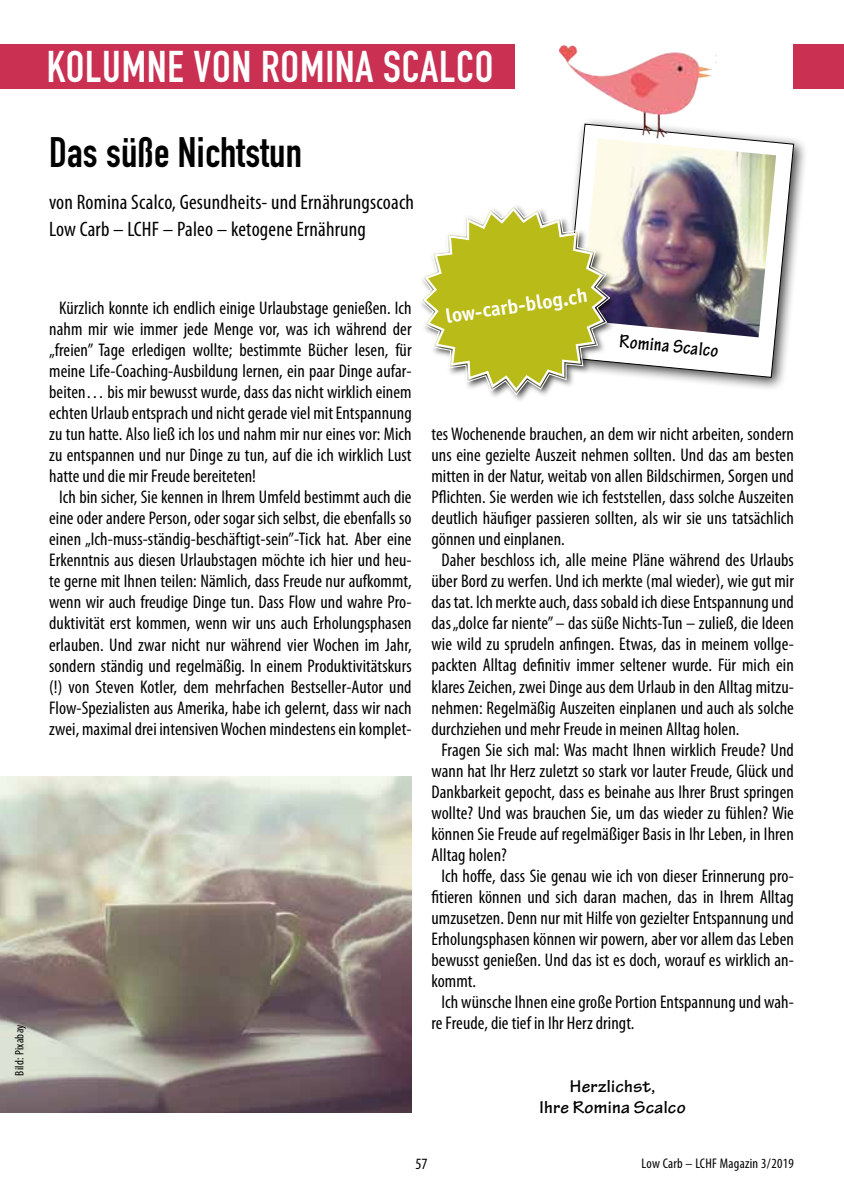
<style>
.page{position:relative;width:844px;height:1191px;background:#fff}
.page>*{position:absolute;margin:0;border:0;box-sizing:border-box;transform-origin:0 0}
.t1{font:43.75px "DIN Engschrift Std";letter-spacing:.02em;color:#fff}
.t2{font:42px "DIN Engschrift Std";letter-spacing:.005em;color:#000}
.t3{font:condensed 21px/26.2px "Myriad Pro";letter-spacing:.01em;color:#000}
.t4{font:700 20.12px "Officina Sans Std";color:#fff}
.t5{font:700 condensed 19.78px "Tekton Pro";color:#000}
.t6{font:condensed 18.38px "Myriad Pro";letter-spacing:.005em;color:#000}
.t7{font:700 18.38px/21px "Tekton Pro";letter-spacing:.015em;color:#000;text-align:center}
.t8{font:condensed 15.75px "Myriad Pro";color:#000}
.t9{font:condensed 14px "Myriad Pro";letter-spacing:.02em;color:#000}
.t10{font:condensed 12.25px "Myriad Pro";letter-spacing:.02em;color:#000}
</style>
<div class="page">
<div style="left:793px;top:44px;width:50px;height:45px;background:#c93052"></div>
<div style="left:0;top:44px;width:514px;height:45px;background:#c93052"></div>
<div style="left:555px;top:117px;width:253px;height:275px;background:#000;opacity:.75"></div>
<svg style="left:562px;top:124px;width:231px;height:254px"></svg>
<img style="left:580px;top:138px;width:195px;height:199px">
<div style="left:418px;top:203px;width:200px;height:200px;background:#000;opacity:.75"></div>
<svg style="left:419px;top:203px;width:191px;height:193px"></svg>
<img style="left:559px;top:45px;width:157px;height:95px">
<img style="left:0;top:776px;width:411px;height:336px">
<p class="t10" style="left:12px;top:1075px;width:53px;rotate:-90deg">Bild: Pixabay</p>
<h1 class="t1" style="left:47px;top:41px;width:448px">KOLUMNE VON ROMINA SCALCO</h1>
<h2 class="t2" style="left:49px;top:128px;width:254px">Das süße Nichtstun</h2>
<p class="t3" style="left:49px;top:189px;width:366px">von Romina Scalco, Gesundheits- und Ernährungscoach<br>Low Carb – LCHF – Paleo – ketogene Ernährung</p>
<p class="t6" style="left:59px;top:297px;width:354px">Kürzlich konnte ich endlich einige Urlaubstage genießen. Ich</p>
<p class="t6" style="left:49px;top:318px;width:364px">nahm mir wie immer jede Menge vor, was ich während der</p>
<p class="t6" style="left:49px;top:339px;width:364px">„freien” Tage erledigen wollte; bestimmte Bücher lesen, für</p>
<p class="t6" style="left:49px;top:360px;width:364px">meine Life-Coaching-Ausbildung lernen, ein paar Dinge aufar-</p>
<p class="t6" style="left:49px;top:381px;width:364px">beiten… bis mir bewusst wurde, dass das nicht wirklich einem</p>
<p class="t6" style="left:49px;top:402px;width:364px">echten Urlaub entsprach und nicht gerade viel mit Entspannung</p>
<p class="t6" style="left:49px;top:423px;width:364px">zu tun hatte. Also ließ ich los und nahm mir nur eines vor: Mich</p>
<p class="t6" style="left:49px;top:444px;width:364px">zu entspannen und nur Dinge zu tun, auf die ich wirklich Lust</p>
<p class="t6" style="left:49px;top:465px;width:208px">hatte und die mir Freude bereiteten!</p>
<p class="t6" style="left:59px;top:486px;width:354px">Ich bin sicher, Sie kennen in Ihrem Umfeld bestimmt auch die</p>
<p class="t6" style="left:49px;top:507px;width:364px">eine oder andere Person, oder sogar sich selbst, die ebenfalls so</p>
<p class="t6" style="left:49px;top:528px;width:364px">einen „Ich-muss-ständig-beschäftigt-sein”-Tick hat. Aber eine</p>
<p class="t6" style="left:49px;top:549px;width:364px">Erkenntnis aus diesen Urlaubstagen möchte ich hier und heu-</p>
<p class="t6" style="left:49px;top:570px;width:364px">te gerne mit Ihnen teilen: Nämlich, dass Freude nur aufkommt,</p>
<p class="t6" style="left:49px;top:591px;width:364px">wenn wir auch freudige Dinge tun. Dass Flow und wahre Pro-</p>
<p class="t6" style="left:49px;top:612px;width:364px">duktivität erst kommen, wenn wir uns auch Erholungsphasen</p>
<p class="t6" style="left:49px;top:633px;width:364px">erlauben. Und zwar nicht nur während vier Wochen im Jahr,</p>
<p class="t6" style="left:49px;top:654px;width:364px">sondern ständig und regelmäßig. In einem Produktivitätskurs</p>
<p class="t6" style="left:49px;top:675px;width:364px">(!) von Steven Kotler, dem mehrfachen Bestseller-Autor und</p>
<p class="t6" style="left:49px;top:696px;width:364px">Flow-Spezialisten aus Amerika, habe ich gelernt, dass wir nach</p>
<p class="t6" style="left:49px;top:717px;width:364px">zwei, maximal drei intensiven Wochen mindestens ein komplet-</p>
<p class="t4" style="left:444px;top:303px;width:145px;rotate:-8deg">low-carb-blog.ch</p>
<p class="t5" style="left:620px;top:330px;width:101px;rotate:5deg">Romina Scalco</p>
<p class="t6" style="left:431px;top:423px;width:364px">tes Wochenende brauchen, an dem wir nicht arbeiten, sondern</p>
<p class="t6" style="left:431px;top:444px;width:364px">uns eine gezielte Auszeit nehmen sollten. Und das am besten</p>
<p class="t6" style="left:431px;top:465px;width:364px">mitten in der Natur, weitab von allen Bildschirmen, Sorgen und</p>
<p class="t6" style="left:431px;top:486px;width:364px">Pflichten. Sie werden wie ich feststellen, dass solche Auszeiten</p>
<p class="t6" style="left:431px;top:507px;width:364px">deutlich häufiger passieren sollten, als wir sie uns tatsächlich</p>
<p class="t6" style="left:431px;top:528px;width:135px">gönnen und einplanen.</p>
<p class="t6" style="left:441px;top:549px;width:354px">Daher beschloss ich, alle meine Pläne während des Urlaubs</p>
<p class="t6" style="left:431px;top:570px;width:364px">über Bord zu werfen. Und ich merkte (mal wieder), wie gut mir</p>
<p class="t6" style="left:431px;top:591px;width:364px">das tat. Ich merkte auch, dass sobald ich diese Entspannung und</p>
<p class="t6" style="left:431px;top:612px;width:364px">das „dolce far niente” – das süße Nichts-Tun – zuließ, die Ideen</p>
<p class="t6" style="left:431px;top:633px;width:364px">wie wild zu sprudeln anfingen. Etwas, das in meinem vollge-</p>
<p class="t6" style="left:431px;top:654px;width:364px">packten Alltag definitiv immer seltener wurde. Für mich ein</p>
<p class="t6" style="left:431px;top:675px;width:364px">klares Zeichen, zwei Dinge aus dem Urlaub in den Alltag mitzu-</p>
<p class="t6" style="left:431px;top:696px;width:364px">nehmen: Regelmäßig Auszeiten einplanen und auch als solche</p>
<p class="t6" style="left:431px;top:717px;width:309px">durchziehen und mehr Freude in meinen Alltag holen.</p>
<p class="t6" style="left:441px;top:738px;width:354px">Fragen Sie sich mal: Was macht Ihnen wirklich Freude? Und</p>
<p class="t6" style="left:431px;top:759px;width:364px">wann hat Ihr Herz zuletzt so stark vor lauter Freude, Glück und</p>
<p class="t6" style="left:431px;top:780px;width:364px">Dankbarkeit gepocht, dass es beinahe aus Ihrer Brust springen</p>
<p class="t6" style="left:431px;top:801px;width:364px">wollte? Und was brauchen Sie, um das wieder zu fühlen? Wie</p>
<p class="t6" style="left:431px;top:822px;width:364px">können Sie Freude auf regelmäßiger Basis in Ihr Leben, in Ihren</p>
<p class="t6" style="left:431px;top:843px;width:77px">Alltag holen?</p>
<p class="t6" style="left:441px;top:864px;width:354px">Ich hoffe, dass Sie genau wie ich von dieser Erinnerung pro-</p>
<p class="t6" style="left:431px;top:885px;width:364px">fitieren können und sich daran machen, das in Ihrem Alltag</p>
<p class="t6" style="left:431px;top:906px;width:364px">umzusetzen. Denn nur mit Hilfe von gezielter Entspannung und</p>
<p class="t6" style="left:431px;top:927px;width:364px">Erholungsphasen können wir powern, aber vor allem das Leben</p>
<p class="t6" style="left:431px;top:948px;width:364px">bewusst genießen. Und das ist es doch, worauf es wirklich an-</p>
<p class="t6" style="left:431px;top:969px;width:46px">kommt.</p>
<p class="t6" style="left:441px;top:990px;width:354px">Ich wünsche Ihnen eine große Portion Entspannung und wah-</p>
<p class="t6" style="left:431px;top:1011px;width:204px">re Freude, die tief in Ihr Herz dringt.</p>
<p class="t7" style="left:539px;top:1075px;width:148px">Herzlichst,<br>Ihre Romina Scalco</p>
<p class="t8" style="left:415px;top:1154px;width:14px">57</p>
<p class="t9" style="left:641px;top:1155px;width:154px">Low Carb – LCHF Magazin 3/2019</p>
</div>
